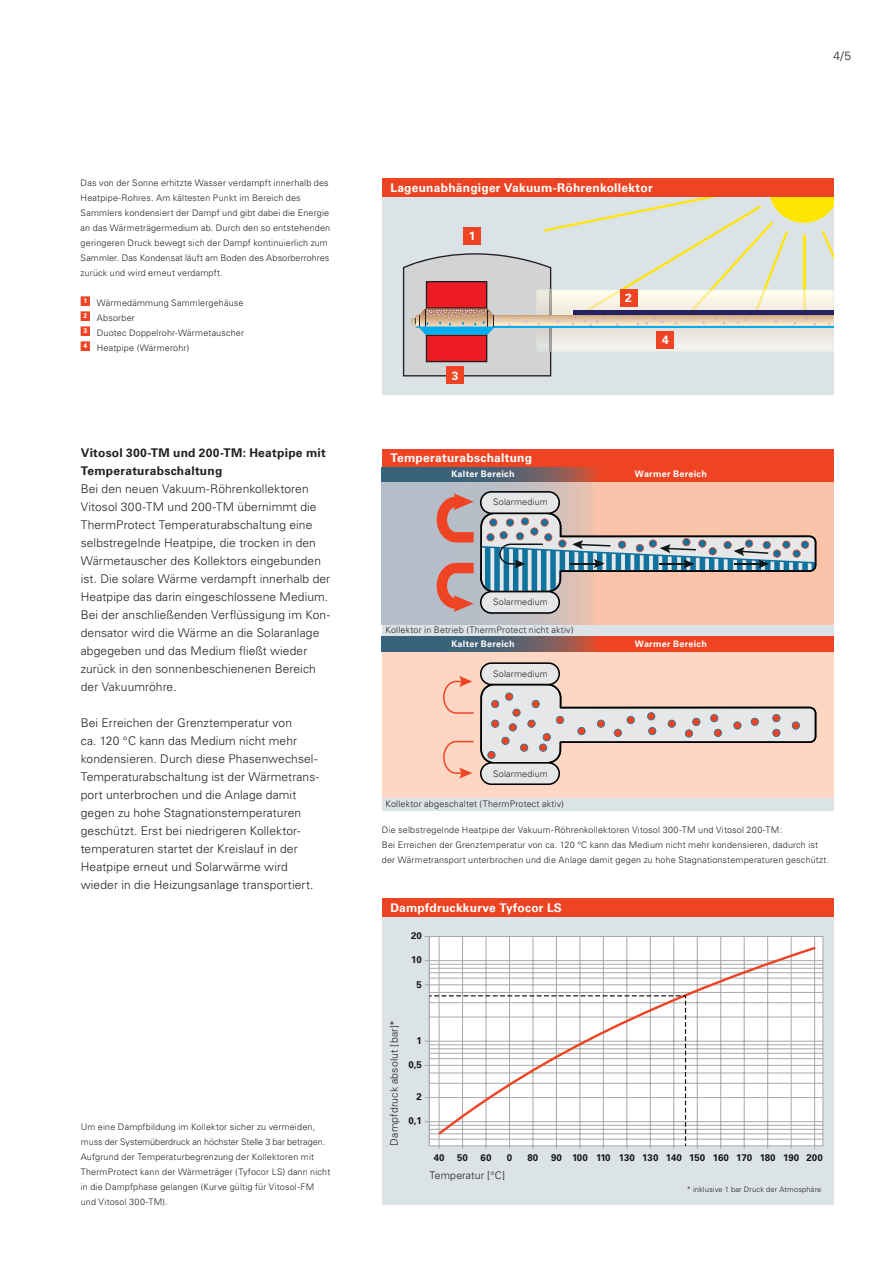
<style>
.page{position:relative;width:893px;height:1263px;background:#fff}
.page>*{position:absolute;margin:0;border:0;box-sizing:border-box;transform-origin:0 0}
.t1{font:300 12px/18px "Univers LTCYR 45";letter-spacing:.01em;color:#231f20}
.t2{font:700 12px "Univers LTCYR 65";letter-spacing:.02em;color:#fff}
.t3{font:700 12px/18px "Univers LTCYR 65";letter-spacing:.025em;color:#231f20}
.t4{font:300 10.5px "Univers LTCYR 45";letter-spacing:.015em;color:#231f20}
.t5{font:700 9.6px "Univers LTCYR 65";color:#131718}
.t6{font:300 9px/15px "Univers LTCYR 45";letter-spacing:.02em;color:#231f20}
.t7{font:700 9px "Univers LTCYR 65";letter-spacing:.03em;color:#fff}
.t8{font:300 7.5px "Univers LTCYR 45";letter-spacing:.02em;color:#231f20}
</style>
<div class="page">
<div style="left:382px;top:197px;width:451px;height:198px;background:#dce3e7"></div>
<svg style="left:403px;top:197px;width:430px;height:179px"></svg>
<div style="left:382px;top:179px;width:451px;height:18px;background:#ef4423"></div>
<div style="left:463px;top:227px;width:17px;height:17px;background:#ef4423"></div>
<div style="left:620px;top:289px;width:17px;height:17px;background:#ef4423"></div>
<div style="left:446px;top:367px;width:17px;height:17px;background:#ef4423"></div>
<div style="left:657px;top:331px;width:17px;height:17px;background:#ef4423"></div>
<div style="left:382px;top:466px;width:451px;height:345px;background:#dce3e7"></div>
<svg style="left:382px;top:481px;width:451px;height:143px;background:#cebcb9"></svg>
<div style="left:382px;top:651px;width:451px;height:147px;background:#fdd7c3"></div>
<svg style="left:382px;top:467px;width:451px;height:14px;background:#a95145"></svg>
<svg style="left:382px;top:637px;width:451px;height:14px;background:#a95145"></svg>
<svg style="left:480px;top:491px;width:336px;height:123px"></svg>
<svg style="left:480px;top:662px;width:336px;height:123px"></svg>
<svg style="left:437px;top:493px;width:37px;height:49px;background:#cf857c"></svg>
<svg style="left:437px;top:563px;width:37px;height:49px;background:#d0857b"></svg>
<svg style="left:443px;top:676px;width:31px;height:38px"></svg>
<svg style="left:443px;top:741px;width:31px;height:37px"></svg>
<div style="left:382px;top:449px;width:451px;height:18px;background:#ef4423"></div>
<div style="left:382px;top:916px;width:451px;height:289px;background:#dce3e7"></div>
<svg style="left:424px;top:936px;width:400px;height:214px"></svg>
<hr style="left:439px;top:936px;width:1px;height:213px;background:#a7a9a9">
<hr style="left:429px;top:936px;width:1px;height:210px;background:#a7a9a9">
<hr style="left:791px;top:936px;width:1px;height:213px;background:#a7a9a9">
<hr style="left:814px;top:937px;width:1px;height:212px;background:#a7a9a9">
<svg style="left:436px;top:945px;width:382px;height:192px;background:#f0efef"></svg>
<svg style="left:429px;top:995px;width:257px;height:151px;background:#efecec"></svg>
<div style="left:382px;top:898px;width:451px;height:18px;background:#ef4423"></div>
<div style="left:81px;top:297px;width:8px;height:8px;background:#ef4423"></div>
<div style="left:81px;top:296px;width:9px;height:10px;border:1px solid #ef4423"></div>
<div style="left:81px;top:312px;width:8px;height:8px;background:#ef4423"></div>
<div style="left:81px;top:311px;width:9px;height:10px;border:1px solid #ef4423"></div>
<div style="left:81px;top:327px;width:8px;height:8px;background:#ef4423"></div>
<div style="left:81px;top:326px;width:9px;height:10px;border:1px solid #ef4423"></div>
<div style="left:81px;top:342px;width:8px;height:8px;background:#ef4423"></div>
<div style="left:81px;top:341px;width:9px;height:10px;border:1px solid #ef4423"></div>
<p class="t6" style="left:81px;top:176px;width:251px">Das von der Sonne erhitzte Wasser verdampft innerhalb des Heatpipe-Rohres. Am kältesten Punkt im Bereich des Sammlers kondensiert der Dampf und gibt dabei die Energie an das Wärmeträgermedium ab. Durch den so entstehenden geringeren Druck bewegt sich der Dampf kontinuierlich zum Sammler. Das Kondensat läuft am Boden des Absorberrohres zurück und wird erneut verdampft.</p>
<p class="t6" style="left:83px;top:296px;width:162px"><sup>1</sup> Wärmedämmung Sammlergehäuse<br><sup>2</sup> Absorber<br><sup>3</sup> Duotec Doppelrohr-Wärmetauscher<br><sup>4</sup> Heatpipe (Wärmerohr)</p>
<h1 class="t3" style="left:81px;top:445px;width:247px">Vitosol 300-TM und 200-TM: Heatpipe mit<br>Temperaturabschaltung</h1>
<p class="t1" style="left:81px;top:481px;width:251px">Bei den neuen Vakuum-Röhrenkollektoren Vitosol 300-TM und 200-TM übernimmt die ThermProtect Temperaturabschaltung eine selbstregelnde Heatpipe, die trocken in den Wärmetauscher des Kollektors eingebunden ist. Die solare Wärme verdampft innerhalb der Heatpipe das darin eingeschlossene Medium.<br>Bei der anschließenden Verflüssigung im Kon&shy;densator wird die Wärme an die Solaran lage abgegeben und das Medium fließt wieder zurück in den sonnenbeschienenen Bereich der Vakuumröhre.</p>
<p class="t1" style="left:81px;top:715px;width:240px">Bei Erreichen der Grenztemperatur von<br>ca. 120 °C kann das Medium nicht mehr kondensieren. Durch diese Phasenwechsel-Temperaturabschaltung ist der Wärmetrans&shy;port unterbrochen und die Anlage damit gegen zu hohe Stagnationstemperaturen geschützt. Erst bei niedrigeren Kollektor&shy;temperaturen startet der Kreislauf in der Heatpipe erneut und Solarwärme wird wieder in die Heizungsanlage transportiert.</p>
<p class="t6" style="left:81px;top:1120px;width:251px">Um eine Dampfbildung im Kollektor sicher zu vermeiden, muss der Systemüberdruck an höchster Stelle 3 bar betragen.<br>Aufgrund der Temperaturbegrenzung der Kollektoren mit ThermProtect kann der Wärme träger (Tyfocor LS) dann nicht in die Dampfphase gelangen (Kurve gültig für Vitosol-FM und Vitosol 300-TM).</p>
<h1 class="t2" style="left:390px;top:183px;width:264px">Lageunabhängiger Vakuum-Röhrenkollektor</h1>
<h1 class="t2" style="left:469px;top:232px;width:8px">1</h1>
<h1 class="t2" style="left:452px;top:371px;width:8px">3</h1>
<h1 class="t2" style="left:390px;top:453px;width:143px">Temperaturabschaltung</h1>
<p class="t7" style="left:451px;top:471px;width:65px">Kalter Bereich</p>
<p class="t6" style="left:493px;top:496px;width:56px">Solarmedium</p>
<p class="t6" style="left:493px;top:595px;width:56px">Solarmedium</p>
<p class="t6" style="left:385px;top:624px;width:190px">Kollektor in Betrieb (ThermProtect nicht aktiv)</p>
<p class="t7" style="left:451px;top:640px;width:65px">Kalter Bereich</p>
<p class="t6" style="left:493px;top:667px;width:56px">Solarmedium</p>
<p class="t6" style="left:493px;top:767px;width:56px">Solarmedium</p>
<p class="t6" style="left:385px;top:797px;width:180px">Kollektor abgeschaltet (ThermProtect aktiv)</p>
<h1 class="t2" style="left:625px;top:294px;width:8px">2</h1>
<h1 class="t2" style="left:662px;top:335px;width:8px">4</h1>
<p class="t7" style="left:635px;top:471px;width:73px">Warmer Bereich</p>
<p class="t7" style="left:635px;top:640px;width:73px">Warmer Bereich</p>
<h1 class="t1" style="left:833px;top:48px;width:19px">4/5</h1>
<p class="t6" style="left:382px;top:823px;width:449px">Die selbstregelnde Heatpipe der Vakuum-Röhrenkollektoren Vitosol 300-TM und Vitosol 200-TM:<br>Bei Erreichen der Grenztemperatur von ca. 120 °C kann das Medium nicht mehr kondensieren, dadurch ist der Wärme transport unterbrochen und die Anlage damit gegen zu hohe Stagnationstemperaturen geschützt.</p>
<h1 class="t2" style="left:390px;top:903px;width:173px">Dampfdruckkurve Tyfocor LS</h1>
<p class="t5" style="left:411px;top:932px;width:12px">20</p>
<p class="t5" style="left:411px;top:956px;width:12px">10</p>
<p class="t5" style="left:416px;top:981px;width:7px">5</p>
<p class="t4" style="left:390px;top:1145px;width:127px;rotate:-90deg">Dampfdruck absolut [bar]*</p>
<p class="t5" style="left:416px;top:1037px;width:7px">1</p>
<p class="t5" style="left:408px;top:1061px;width:15px">0,5</p>
<p class="t5" style="left:416px;top:1093px;width:7px">2</p>
<p class="t5" style="left:408px;top:1117px;width:15px">0,1</p>
<p class="t5" style="left:434px;top:1154px;width:12px">40</p>
<p class="t5" style="left:457px;top:1154px;width:12px">50</p>
<p class="t5" style="left:481px;top:1154px;width:12px">60</p>
<p class="t5" style="left:507px;top:1154px;width:7px">0</p>
<p class="t5" style="left:528px;top:1154px;width:12px">80</p>
<p class="t5" style="left:551px;top:1154px;width:273px">90 100 110 130 130 140 150 160 170 180 190 200</p>
<p class="t4" style="left:429px;top:1171px;width:77px">Temperatur [°C]</p>
<p class="t8" style="left:687px;top:1187px;width:136px">* inklusive 1 bar Druck der Atmosphäre</p>
</div>
